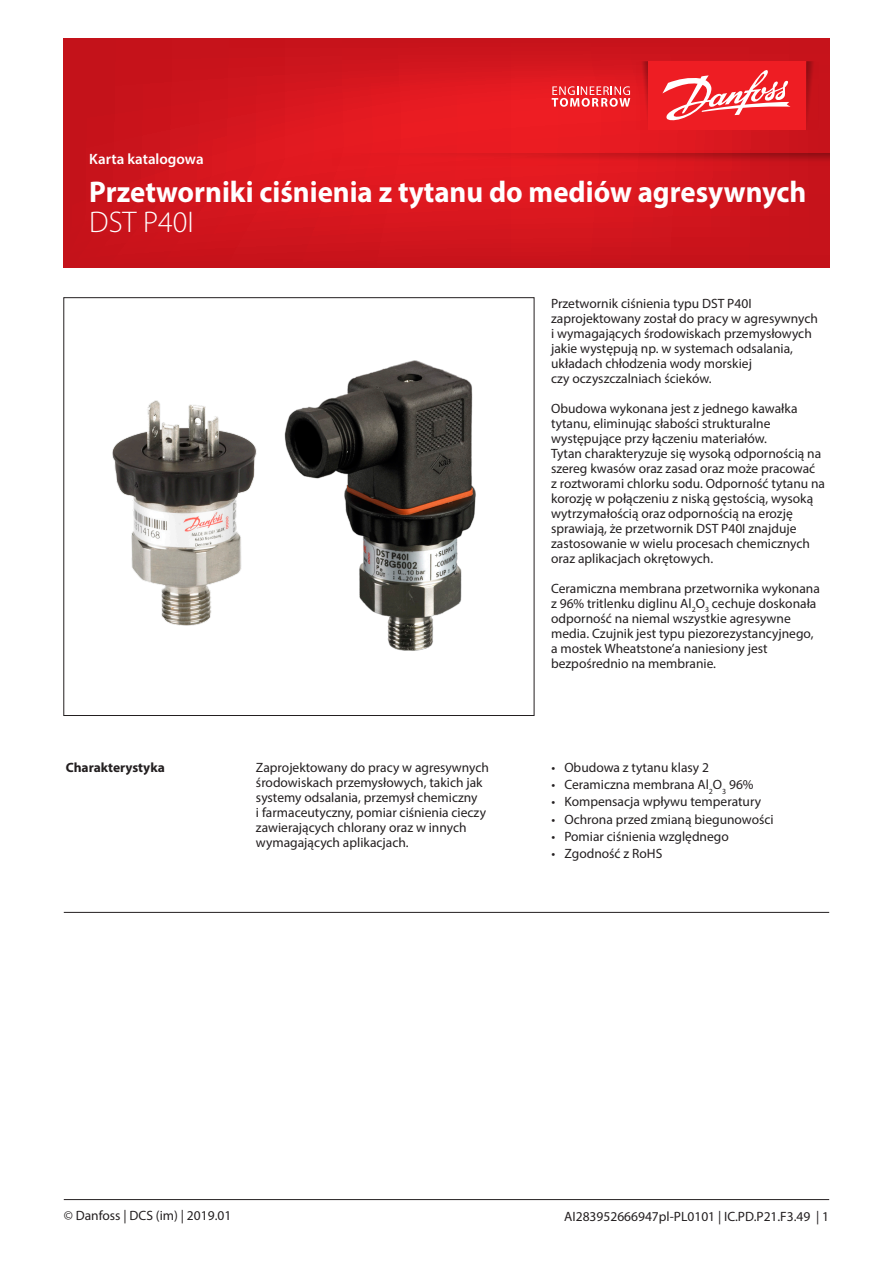
<style>
.page{position:relative;width:893px;height:1263px;background:#fff}
.page>*{position:absolute;margin:0;border:0;box-sizing:border-box;transform-origin:0 0}
.Front_page__Headline{font:700 30px/30px "Myriad Pro";color:#fff;scale:.96 1}
.Front_page__Document{font:600 15px "Myriad Pro";color:#fff}
.Normtext{font:13.5px/15px "Myriad Pro";color:#231f20}
._2_Body_Text_bullet{font:13.5px "Myriad Pro";color:#231f20}
.Normtext__bold{font:700 13.5px "Myriad Pro";color:#231f20}
.s1{font-weight:300}
</style>
<div class="page">
<svg style="left:64px;top:38px;width:765px;height:230px;background:#d3151d"></svg>
<svg style="left:806px;top:61px;width:13px;height:69px"></svg>
<svg style="left:636px;top:61px;width:12px;height:69px"></svg>
<div style="left:648px;top:61px;width:158px;height:69px;background:#ee1d23"></div>
<svg style="left:552px;top:86px;width:78px;height:21px;background:#f0696d"></svg>
<svg style="left:662px;top:70px;width:128px;height:51px"></svg>
<svg style="left:332px;top:153px;width:497px;height:13px;background:#d4171d"></svg>
<hr style="left:64px;top:1199px;width:765px;height:1px;background:#231f20">
<hr style="left:64px;top:912px;width:765px;height:1px;background:#231f20">
<img style="left:284px;top:360px;width:192px;height:291px">
<img style="left:112px;top:400px;width:145px;height:226px">
<p class="Front_page__Document" style="left:89px;top:150px;width:116px">Karta katalogowa</p>
<p class="Front_page__Headline" style="left:89px;top:176px;width:749px">Przetworniki ciśnienia z tytanu do mediów agresywnych<br><span class="s1">DST P40I</span></p>
<p class="Normtext__bold" style="left:66px;top:758px;width:101px">Charakterystyka</p>
<p class="_2_Body_Text_bullet" style="left:256px;top:759px;width:234px">Zaprojektowany do pracy w agresywnych</p>
<p class="_2_Body_Text_bullet" style="left:256px;top:774px;width:228px">środowiskach przemysłowych, takich jak</p>
<p class="_2_Body_Text_bullet" style="left:256px;top:789px;width:223px">systemy odsalania, przemysł chemiczny</p>
<p class="_2_Body_Text_bullet" style="left:256px;top:804px;width:232px">i farmaceutyczny, pomiar ciśnienia cieczy</p>
<p class="_2_Body_Text_bullet" style="left:256px;top:819px;width:212px">zawierających chlorany oraz w innych</p>
<p class="_2_Body_Text_bullet" style="left:256px;top:834px;width:154px">wymagających aplikacjach.</p>
<p class="Normtext" style="left:551px;top:296px;width:202px">Przetwornik ciśnienia typu DST P40I</p>
<p class="Normtext" style="left:551px;top:311px;width:268px">zaprojektowany został do pracy w agresywnych</p>
<p class="Normtext" style="left:551px;top:326px;width:262px">i wymagających środowiskach przemysłowych</p>
<p class="Normtext" style="left:551px;top:341px;width:243px">jakie występują np. w systemach odsalania,</p>
<p class="Normtext" style="left:551px;top:356px;width:202px">układach chłodzenia wody morskiej</p>
<p class="Normtext" style="left:551px;top:371px;width:162px">czy oczyszczalniach ścieków.</p>
<p class="Normtext" style="left:551px;top:401px;width:272px">Obudowa wykonana jest z jednego kawałka tytanu, eliminując słabości strukturalne występujące przy łączeniu materiałów.<br>Tytan charakteryzuje się wysoką odpornością na szereg kwasów oraz zasad oraz może pracować</p>
<p class="Normtext" style="left:551px;top:476px;width:276px">z roztworami chlorku sodu. Odporność tytanu na korozję w połączeniu z niską gęstością, wysoką wytrzymałością oraz odpornością na erozję sprawiają, że przetwornik DST P40I znajduje zastosowanie w wielu procesach chemicznych oraz aplikacjach okrętowych.</p>
<p class="Normtext" style="left:551px;top:581px;width:270px">Ceramiczna membrana przetwornika wykonana z 96% tritlenku diglinu Al<sub>2</sub>O<sub>3</sub> cechuje doskonała odporność na niemal wszystkie agresywne media. Czujnik jest typu piezorezystancyjnego, a mostek Wheatstone’a naniesiony jest bezpośrednio na membranie.</p>
<p class="Normtext" style="left:552px;top:760px;width:159px">• Obudowa z tytanu klasy 2</p>
<p class="Normtext" style="left:552px;top:777px;width:204px">• Ceramiczna membrana Al<sub>2</sub>O<sub>3</sub> 96%</p>
<p class="Normtext" style="left:552px;top:794px;width:211px">• Kompensacja wpływu temperatury</p>
<p class="Normtext" style="left:552px;top:811px;width:224px">• Ochrona przed zmianą biegunowości</p>
<p class="Normtext" style="left:552px;top:828px;width:179px">• Pomiar ciśnienia względnego</p>
<p class="Normtext" style="left:552px;top:845px;width:112px">• Zgodność z RoHS</p>
<p class="Normtext" style="left:64px;top:1208px;width:169px">© Danfoss | DCS (im) | 2019.01</p>
<p class="Normtext" style="left:564px;top:1208px;width:266px">AI283952666947pl-PL0101 | IC.PD.P21.F3.49 | 1</p>
</div>
